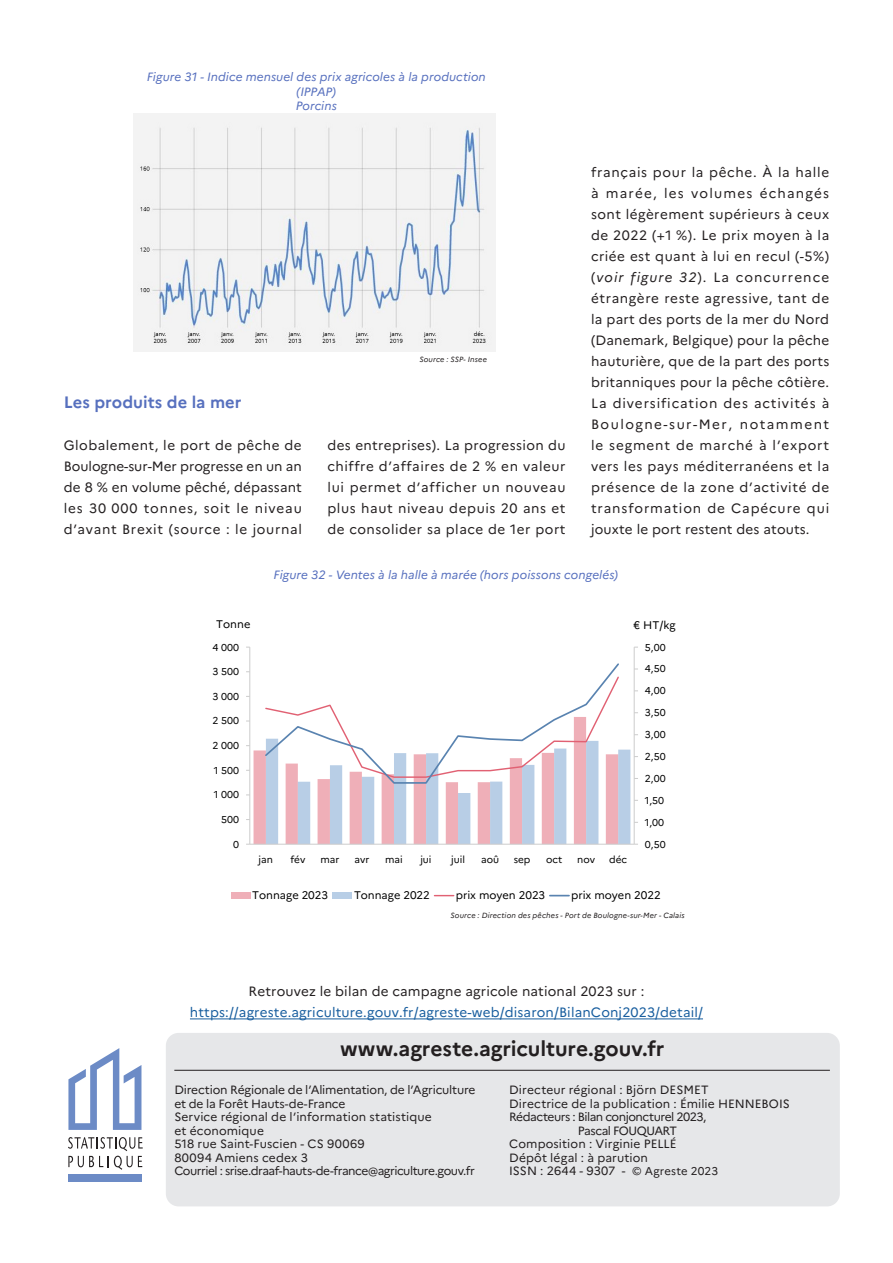
<style>
.page{position:relative;width:893px;height:1263px;background:#fff}
.page>*{position:absolute;margin:0;border:0;box-sizing:border-box;transform-origin:0 0}
.t1{font:700 21px "Marianne";letter-spacing:-.005em;color:#231f20}
.conjoncture_intertitre{font:700 16.5px "Marianne";color:#5770be}
.conjoncture_texte{font:13.5px/21px "Marianne";letter-spacing:.035em;color:#231f20;text-align:justify}
.conjoncture_texte-2{font:13.5px "Marianne";letter-spacing:.01em;color:#175d9e}
.conjoncture_texte-3{font:13.5px "Marianne";letter-spacing:.01em;color:#231f20}
.t2{font:12px/13.5px "Marianne";color:#231f20}
.t3{font:italic 12px/14.4px "Marianne";letter-spacing:.005em;color:#5770be;text-align:center}
.t4{font:12px "Marianne";letter-spacing:-.04em;color:#231f20}
.t5{font:11.1px "Marianne";color:#000}
.t6{font:9.9px "Marianne";color:#000}
.SOURCE{font:italic 7.5px "Marianne";letter-spacing:.015em;color:#231f20}
.s1{font-style:italic}
.s2{font-size:11.25px}
</style>
<div class="page">
<div style="left:166px;top:1033px;width:674px;height:173px;background:#e6e7e9;border-radius:13px"></div>
<hr style="left:174px;top:1070px;width:656px;height:1px;background:#231f20">
<div style="left:68px;top:1174px;width:74px;height:7px;background:#6c8bc6"></div>
<svg style="left:68px;top:1137px;width:75px;height:33px"></svg>
<svg style="left:68px;top:1048px;width:73px;height:82px"></svg>
<img style="left:133px;top:114px;width:363px;height:237px">
<svg style="left:254px;top:750px;width:10px;height:94px"></svg>
<hr style="left:634px;top:647px;width:1px;height:197px;background:#ccc">
<hr style="left:250px;top:844px;width:384px;height:1px;background:#ccc">
<hr style="left:250px;top:647px;width:1px;height:197px;background:#ccc">
<svg style="left:264px;top:662px;width:374px;height:183px"></svg>
<div style="left:231px;top:892px;width:19px;height:7px;background:#efafb8"></div>
<div style="left:333px;top:892px;width:19px;height:7px;background:#b8cee6"></div>
<svg style="left:434px;top:895px;width:20px;height:1px"></svg>
<svg style="left:550px;top:895px;width:19px;height:1px"></svg>
<hr style="left:190px;top:1018px;width:513px;height:1px;background:#175d9e">
<p class="t3" style="left:147px;top:69px;width:341px">Figure 31 - Indice mensuel des prix agricoles à la production (IPPAP)</p>
<p class="t3" style="left:296px;top:98px;width:43px">Porcins</p>
<p class="conjoncture_intertitre" style="left:64px;top:389px;width:179px">Les produits de la mer</p>
<p class="SOURCE" style="left:419px;top:353px;width:69px">Source : SSP- Insee</p>
<p class="conjoncture_texte" style="left:64px;top:434px;width:240px">Globalement, le port de pêche de Boulogne-sur-Mer progresse en un an de 8 % en volume pêché, dépassant les 30 000 tonnes, soit le niveau d’avant Brexit (source : le journal</p>
<p class="conjoncture_texte" style="left:327px;top:434px;width:240px">des entreprises). La progression du chiffre d’affaires de 2 % en valeur lui permet d’afficher un nouveau plus haut niveau depuis 20 ans et de consolider sa place de 1er port</p>
<p class="conjoncture_texte" style="left:591px;top:161px;width:240px">français pour la pêche. À la halle à marée, les volumes échangés sont légèrement supérieurs à ceux de 2022 (+1 %). Le prix moyen à la criée est quant à lui en recul (-5%) (<span class="s1">voir figure 32</span>). La concurrence étrangère reste agressive, tant de la part des ports de la mer du Nord (Danemark, Belgique) pour la pêche hauturière, que de la part des ports britanniques pour la pêche côtière.<br>La diversification des activités à Boulogne-sur-Mer, notamment le segment de marché à l’export vers les pays méditerranéens et la présence de la zone d’activité de transformation de Capécure qui jouxte le port restent des atouts.</p>
<p class="t3" style="left:274px;top:566px;width:346px">Figure 32 - Ventes à la halle à marée (hors poissons congelés)</p>
<p class="t5" style="left:216px;top:616px;width:36px">Tonne</p>
<p class="t5" style="left:633px;top:617px;width:43px">€ HT/kg</p>
<p class="t6" style="left:212px;top:639px;width:28px">4 000</p>
<p class="t6" style="left:212px;top:664px;width:28px">3 500</p>
<p class="t6" style="left:212px;top:689px;width:28px">3 000</p>
<p class="t6" style="left:212px;top:713px;width:28px">2 500</p>
<p class="t6" style="left:212px;top:738px;width:28px">2 000</p>
<p class="t6" style="left:214px;top:762px;width:27px">1 500</p>
<p class="t6" style="left:214px;top:787px;width:27px">1 000</p>
<p class="t6" style="left:221px;top:812px;width:19px">500</p>
<p class="t6" style="left:233px;top:836px;width:7px">0</p>
<p class="t6" style="left:645px;top:639px;width:22px">5,00</p>
<p class="t6" style="left:645px;top:661px;width:22px">4,50</p>
<p class="t6" style="left:645px;top:683px;width:22px">4,00</p>
<p class="t6" style="left:645px;top:705px;width:22px">3,50</p>
<p class="t6" style="left:645px;top:727px;width:22px">3,00</p>
<p class="t6" style="left:645px;top:749px;width:22px">2,50</p>
<p class="t6" style="left:645px;top:771px;width:22px">2,00</p>
<p class="t6" style="left:645px;top:793px;width:21px">1,50</p>
<p class="t6" style="left:645px;top:814px;width:21px">1,00</p>
<p class="t6" style="left:259px;top:852px;width:16px">jan</p>
<p class="t6" style="left:290px;top:852px;width:17px">fév</p>
<p class="t6" style="left:320px;top:852px;width:21px">mar</p>
<p class="t6" style="left:354px;top:852px;width:16px">avr</p>
<p class="t6" style="left:385px;top:852px;width:19px">mai</p>
<p class="t6" style="left:420px;top:852px;width:13px">jui</p>
<p class="t6" style="left:451px;top:852px;width:16px">juil</p>
<p class="t6" style="left:481px;top:852px;width:20px">aoû</p>
<p class="t6" style="left:514px;top:852px;width:18px">sep</p>
<p class="t6" style="left:546px;top:852px;width:18px">oct</p>
<p class="t6" style="left:577px;top:852px;width:19px">nov</p>
<p class="t6" style="left:609px;top:852px;width:19px">déc</p>
<p class="t6" style="left:645px;top:836px;width:22px">0,50</p>
<p class="t5" style="left:252px;top:887px;width:77px">Tonnage 2023</p>
<p class="t5" style="left:354px;top:887px;width:77px">Tonnage 2022</p>
<p class="t5" style="left:456px;top:887px;width:91px">prix moyen 2023</p>
<p class="t5" style="left:571px;top:887px;width:91px">prix moyen 2022</p>
<p class="SOURCE" style="left:450px;top:909px;width:236px">Source : Direction des pêches - Port de Boulogne-sur-Mer - Calais</p>
<p class="conjoncture_texte-3" style="left:249px;top:981px;width:397px">Retrouvez le bilan de campagne agricole national 2023 sur :</p>
<p class="conjoncture_texte-2" style="left:190px;top:1002px;width:515px">https://agreste.agriculture.gouv.fr/agreste-web/disaron/BilanConj2023/detail/</p>
<h1 class="t1" style="left:340px;top:1032px;width:326px">www.agreste.agriculture.gouv.fr</h1>
<p class="t2" style="left:174px;top:1082px;width:303px">Direction Régionale de l’Alimentation, de l’Agriculture et de la Forêt Hauts-de-France<br>Service régional de l’information statistique<br>et économique<br>518 rue Saint-Fuscien - CS 90069<br>80094 Amiens cedex 3<br>Courriel : srise.draaf-hauts-de-france@agriculture.gouv.fr</p>
<p class="t2" style="left:509px;top:1082px;width:201px">Directeur régional : Björn DESMET</p>
<p class="t2" style="left:509px;top:1095px;width:282px">Directrice de la publication : Émilie HENNEBOIS</p>
<p class="t4" style="left:509px;top:1107px;width:199px">Rédacteurs : Bilan conjoncturel 2023,</p>
<p class="t4" style="left:578px;top:1121px;width:101px">Pascal FOUQUART</p>
<p class="t2" style="left:509px;top:1136px;width:169px">Composition : Virginie PELLÉ</p>
<p class="t2" style="left:509px;top:1149px;width:140px">Dépôt légal : à parution</p>
<p class="t2" style="left:509px;top:1163px;width:210px">ISSN : 2644 - 9307 - <span class="s2">© Agreste 2023</span></p>
</div>
